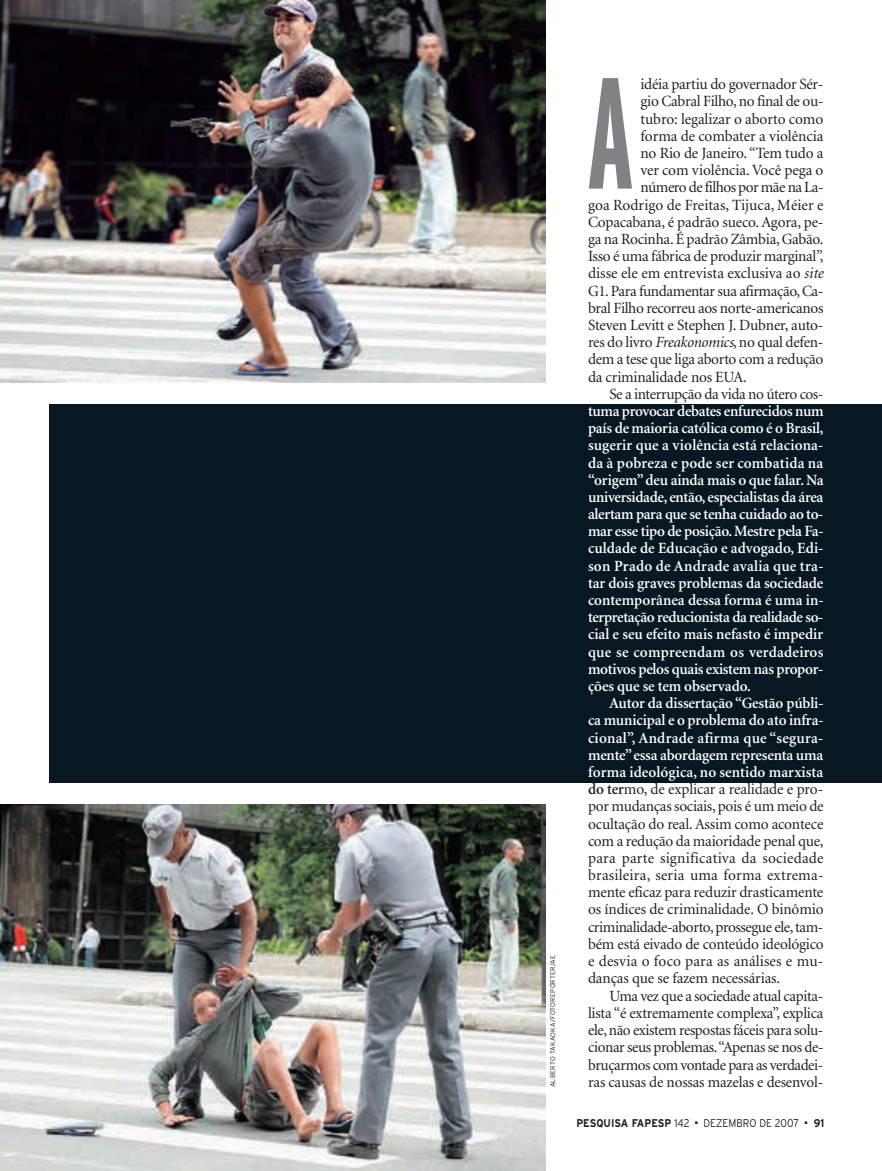
<style>
.page{position:relative;width:882px;height:1171px;background:#fff}
.page>*{position:absolute;margin:0;border:0;box-sizing:border-box;transform-origin:0 0}
.t1{font:700 extra-condensed 157.95px "Interstate";color:#808285;scale:.8 1}
.t2{font:15.6px/17.2px "Minion";letter-spacing:-.015em;color:#231f20;text-align:justify}
.t3{font:600 15.6px/17.2px "Minion";letter-spacing:-.02em;color:#fff;text-align:justify}
.t4{font:15.6px "Minion";letter-spacing:.005em;color:#231f20}
.t5{font:15.6px "Minion";letter-spacing:-.035em;color:#231f20}
.t6{font:700 11.25px "Interstate";color:#231f20;scale:.9 1}
.t7{font:300 11.25px "Interstate";color:#231f20;scale:.9 1}
.t8{font:300 6.75px "Interstate";letter-spacing:.03em;color:#231f20}
.s1{font-style:italic}
.s2{font-weight:600;color:#fff}
.s3{font-weight:600}
.s4{font-weight:300}
</style>
<div class="page">
<img style="left:0;top:0;width:881px;height:1171px">
<p class="t8" style="left:550px;top:1087px;width:134px;rotate:-90deg">ALBERTO TAKAOKA/FOTOREPORTER/AE</p>
<h1 class="t1" style="left:587px;top:76px;width:80px">A</h1>
<p class="t2" style="left:640px;top:77px;width:185px">idéia partiu do governador Sér-</p>
<p class="t2" style="left:640px;top:94px;width:185px">gio Cabral Filho, no final de ou-</p>
<p class="t2" style="left:640px;top:111px;width:184px">tubro: legalizar o aborto como</p>
<p class="t2" style="left:640px;top:129px;width:184px">forma de combater a violência</p>
<p class="t2" style="left:640px;top:146px;width:184px">no Rio de Janeiro. “Tem tudo a</p>
<p class="t2" style="left:640px;top:163px;width:184px">ver com violência. Você pega o</p>
<p class="t5" style="left:640px;top:181px;width:185px">número de filhos por mãe na La-</p>
<p class="t4" style="left:588px;top:199px;width:237px">goa Rodrigo de Freitas, Tijuca, Méier e</p>
<p class="t2" style="left:588px;top:215px;width:237px">Copacabana, é padrão sueco. Agora, pe-</p>
<p class="t2" style="left:588px;top:232px;width:237px">ga na Rocinha. É padrão Zâmbia, Gabão.</p>
<p class="t2" style="left:588px;top:249px;width:237px">Isso é uma fábrica de produzir marginal”,</p>
<p class="t4" style="left:588px;top:267px;width:237px">disse ele em entrevista exclusiva ao <span class="s1">site</span></p>
<p class="t2" style="left:588px;top:283px;width:237px">G1. Para fundamentar sua afirmação, Ca-</p>
<p class="t2" style="left:588px;top:300px;width:237px">bral Filho recorreu aos norte-americanos</p>
<p class="t2" style="left:588px;top:318px;width:237px">Steven Levitt e Stephen J. Dubner, auto-</p>
<p class="t2" style="left:588px;top:335px;width:237px">res do livro <span class="s1">Freakonomics</span>,no qual defen-</p>
<p class="t2" style="left:588px;top:352px;width:237px">dem a tese que liga aborto com a redução</p>
<p class="t2" style="left:588px;top:369px;width:160px">da criminalidade nos EUA.</p>
<p class="t2" style="left:609px;top:386px;width:216px">Se a interrupção da vida no útero cos-</p>
<p class="t3" style="left:588px;top:404px;width:237px">tuma provocar debates enfurecidos num país de maioria católica como é o Brasil, sugerir que a violência está relaciona&shy;da à pobreza e pode ser combatida na “origem”deu ainda mais o que falar. Na universidade, então, especialistas da área alertam para que se tenha cuidado ao to&shy;mar esse tipo de posição. Mestre pela Fa&shy;culdade de Educação e advogado, Edi&shy;son Prado de Andrade avalia que tra&shy;tar dois graves problemas da sociedade contemporânea dessa forma é uma in&shy;terpretação reducionista da realidade so&shy;cial e seu efeito mais nefasto é impedir que se compreendam os verdadeiros motivos pelos quais existem nas propor&shy;ções que se tem observado.</p>
<p class="t2" style="left:588px;top:696px;width:237px;text-indent:21px"><span class="s2">Autor da dissertação “Gestão públi&shy;ca municipal e o problema do ato infra&shy;cional”, Andrade afirma que “segura&shy;mente”essa abordagem representa uma forma ideológica, no sentido marxista </span><span class="s3">do ter</span>mo, de explicar a realidade e pro&shy;por mudanças sociais, pois é um meio de ocultação do real. Assim como acontece com a redução da maioridade penal que, para parte significativa da sociedade brasileira, seria uma forma extrema&shy;mente eficaz para reduzir drasticamente os índices de criminalidade. O binômio criminalidade-aborto, prossegue ele, tam&shy;bém está eivado de conteúdo ideológico e desvia o foco para as análises e mu&shy;danças que se fazem necessárias.</p>
<p class="t2" style="left:588px;top:988px;width:237px;text-indent:21px">Uma vez que a sociedade atual capita&shy;lista “é extremamente complexa”, explica ele, não existem respostas fáceis para solu&shy;cionar seus problemas.“Apenas se nos de&shy;bruçarmos com vontade para as verdadei&shy;ras causas de nossas mazelas e desenvol-</p>
<p class="t6" style="left:576px;top:1119px;width:127px">PESQUISA FAPESP <span class="s4">142</span></p>
<p class="t7" style="left:695px;top:1119px;width:117px">■ DEZEMBRO DE 2007</p>
<p class="t6" style="left:804px;top:1119px;width:25px">■ 91</p>
</div>
